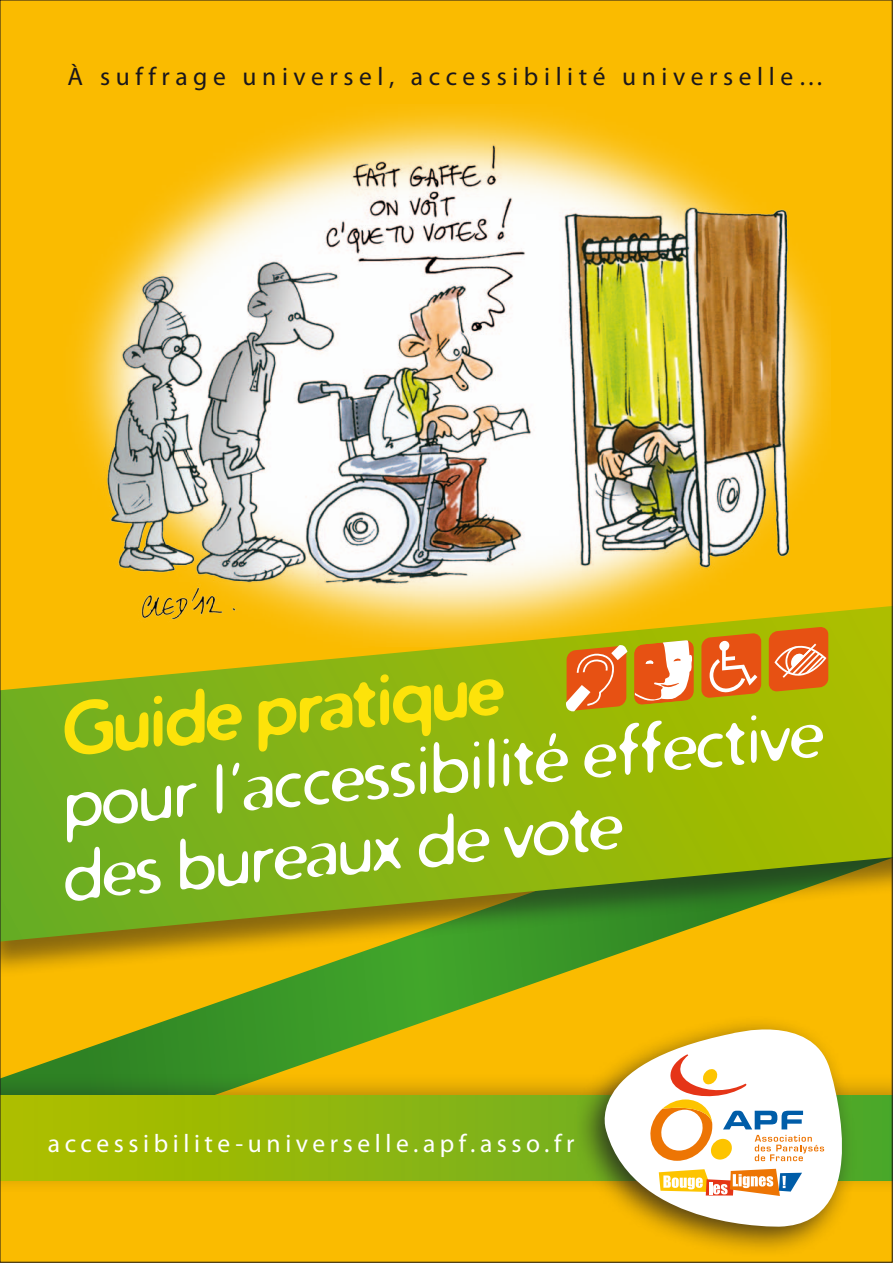
<style>
.page{position:relative;width:893px;height:1263px;background:#fabb00}
.page>*{position:absolute;margin:0;border:0;box-sizing:border-box;transform-origin:0 0}
.sous_titre{font:67.95px "Distro";color:#fff}
.sous_titre-2{font:700 67.95px "Distro";color:#fde30a}
.sous_titre-3{font:25.5px "Myriad Pro";letter-spacing:.22em;color:#1a171c}
.sous_titre-4{font:25.5px "Myriad Pro";letter-spacing:.18em;color:#fff}
</style>
<div class="page">
<svg style="left:19px;top:978px;width:530px;height:94px"></svg>
<img style="left:77px;top:109px;width:753px;height:494px">
<div style="left:0;top:603px;width:893px;height:375px;background:#1a171c;opacity:.5"></div>
<svg style="left:2px;top:606px;width:889px;height:335px;background:#98b010"></svg>
<div style="left:0;top:1072px;width:893px;height:122px;background:#1a171c;opacity:.3"></div>
<svg style="left:2px;top:1095px;width:889px;height:85px;background:#91b70c"></svg>
<div style="left:573px;top:1014px;width:284px;height:244px;background:#1a171c;opacity:.75"></div>
<svg style="left:579px;top:1014px;width:288px;height:216px"></svg>
<svg style="left:659px;top:1169px;width:143px;height:27px;background:#e7c28f"></svg>
<svg style="left:648px;top:1054px;width:176px;height:107px;background:#f1e1cf"></svg>
<svg style="left:566px;top:643px;width:61px;height:70px;background:#de7e36"></svg>
<svg style="left:701px;top:633px;width:60px;height:65px;background:#e47434"></svg>
<svg style="left:634px;top:640px;width:60px;height:65px;background:#e89863"></svg>
<svg style="left:769px;top:626px;width:59px;height:66px;background:#e37432"></svg>
<p class="sous_titre-3" style="left:68px;top:63px;width:758px">À suffrage universel, accessibilité universelle…</p>
<p class="sous_titre-2" style="left:58px;top:684px;width:442px;rotate:-5deg">Guide pratique</p>
<p class="sous_titre" style="left:58px;top:759px;width:764px;rotate:-5deg">pour l’accessibilité effective</p>
<p class="sous_titre" style="left:58px;top:832px;width:562px;rotate:-5deg">des bureaux de vote</p>
<p class="sous_titre-4" style="left:48px;top:1130px;width:528px">accessibilite-universelle.apf.asso.fr</p>
</div>
